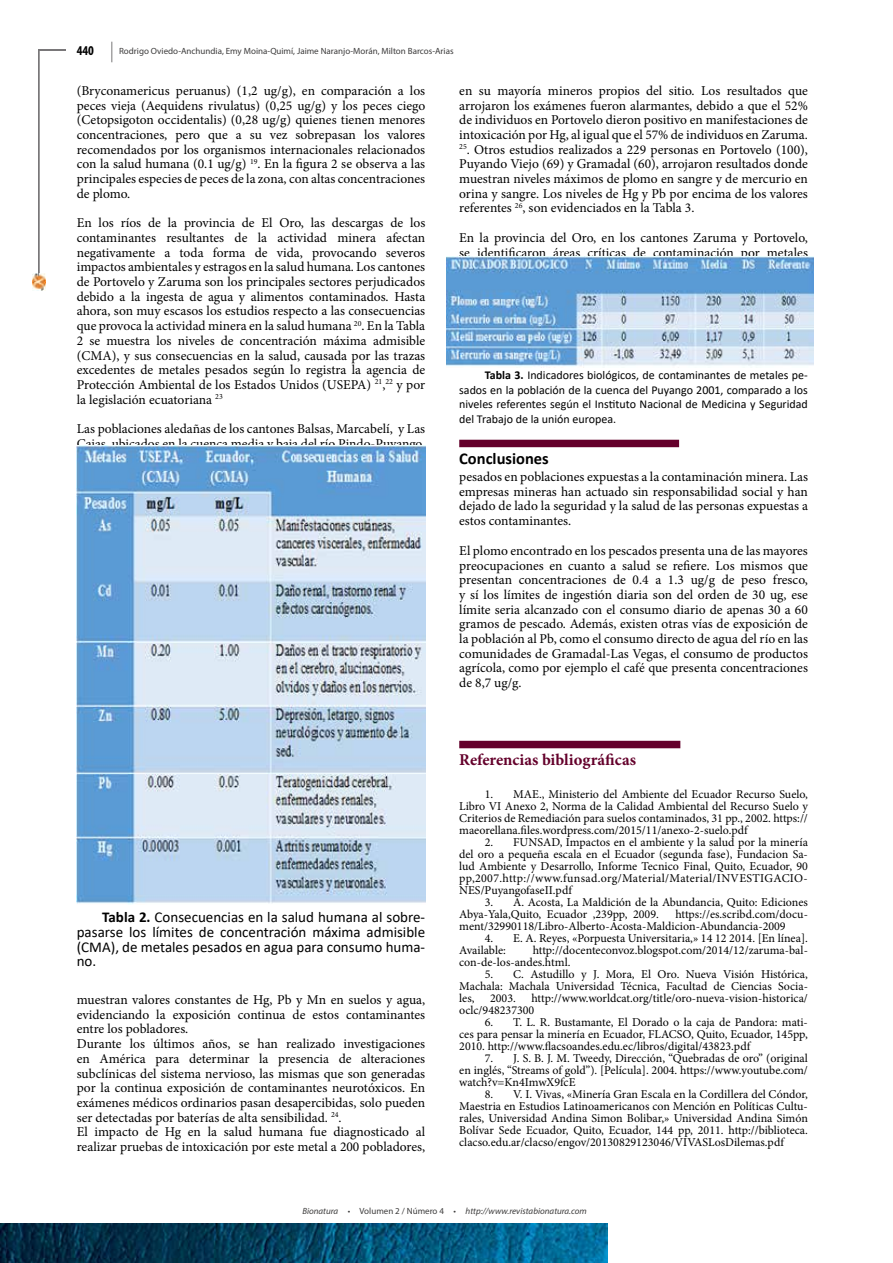
<style>
.page{position:relative;width:893px;height:1263px;background:#fff}
.page>*{position:absolute;margin:0;border:0;box-sizing:border-box;transform-origin:0 0}
.t1{font:700 16.5px "Minion Pro";color:#64002b}
.t2{font:700 16.5px "Calibri";color:#000}
.t3{font:15px/14.7px "Calibri";color:#000;text-align:justify}
.t4{font:13.5px/14.7px "Minion Pro";color:#000;text-align:justify}
.t5{font:700 condensed 13.5px "Myriad Pro";color:#010000}
.t6{font:12px/12px "Minion Pro";color:#000;text-align:justify}
.t7{font:12px/14.7px "Calibri";color:#000;text-align:justify}
.t8{font:9px "Myriad Pro";color:#3d3c3c}
.t9{font:italic 9px "Myriad Pro";color:#3d3c3c}
.s1{font-weight:700}
.s2{font-style:normal}
</style>
<div class="page">
<svg style="left:111px;top:42px;width:1px;height:20px"></svg>
<img style="left:32px;top:274px;width:13px;height:17px">
<hr style="left:38px;top:50px;width:1px;height:226px;background:#797779">
<svg style="left:39px;top:50px;width:27px;height:1px"></svg>
<img style="left:0;top:1223px;width:607px;height:40px">
<img style="left:77px;top:446px;width:348px;height:458px">
<img style="left:446px;top:256px;width:368px;height:111px">
<div style="left:459px;top:440px;width:220px;height:7px;background:#64002b"></div>
<div style="left:459px;top:741px;width:221px;height:7px;background:#64002b"></div>
<p class="t5" style="left:77px;top:42px;width:19px">440</p>
<p class="t8" style="left:119px;top:45px;width:336px">Rodrigo Oviedo-Anchundia, Emy Moina-Quimí, Jaime Naranjo-Morán, Milton Barcos-Arias</p>
<p class="t4" style="left:77px;top:83px;width:350px">(Bryconamericus peruanus) (1,2 ug/g), en comparación a los peces vieja (Aequidens rivulatus) (0,25 ug/g) y los peces ciego (Cetopsigoton occidentalis) (0,28 ug/g) quienes tienen menores concentraciones, pero que a su vez sobrepasan los valores recomendados por los organismos internacionales relacionados con la salud humana (0.1 ug/g) <sup>19</sup>. En la figura 2 se observa a las principales especies de peces de la zona, con altas concentraciones de plomo.</p>
<p class="t4" style="left:77px;top:216px;width:350px">En los ríos de la provincia de El Oro, las descargas de los contaminantes resultantes de la actividad minera afectan negativamente a toda forma de vida, provocando severos impactos ambientales y estragos en la salud humana. Los cantones de Portovelo y Zaruma son los principales sectores perjudicados debido a la ingesta de agua y alimentos contaminados. Hasta ahora, son muy escasos los estudios respecto a las consecuencias que provoca la actividad minera en la salud humana <sup>20</sup>. En la Tabla 2 se muestra los niveles de concentración máxima admisible (CMA), y sus consecuencias en la salud, causada por las trazas excedentes de metales pesados según lo registra la agencia de Protección Ambiental de los Estados Unidos (USEPA) <sup>21</sup>,<sup>22</sup> y por la legislación ecuatoriana <sup>23</sup></p>
<p class="t4" style="left:77px;top:421px;width:350px">Las poblaciones aledañas de los cantones Balsas, Marcabelí, y Las<br>Cajas, ubicados en la cuenca media y baja del río Pindo-Puyango,</p>
<p class="t3" style="left:77px;top:910px;width:350px;text-indent:26px"><span class="s1">Tabla 2.</span> Consecuencias en la salud humana al sobre&shy;pasarse los límites de concentración máxima admisible (CMA), de metales pesados en agua para consumo huma&shy;no.</p>
<p class="t4" style="left:77px;top:992px;width:350px;text-align:left">muestran valores constantes de Hg, Pb y Mn en suelos y agua, evidenciando la exposición continua de estos contaminantes entre los pobladores.<br>Durante los últimos años, se han realizado investigaciones en América para determinar la presencia de alteraciones subclínicas del sistema nervioso, las mismas que son generadas por la continua exposición de contaminantes neurotóxicos. En exámenes médicos ordinarios pasan desapercibidas, solo pueden ser detectadas por baterías de alta sensibilidad. <sup>24</sup>.<br>El impacto de Hg en la salud humana fue diagnosticado al realizar pruebas de intoxicación por este metal a 200 pobladores,</p>
<p class="t4" style="left:459px;top:83px;width:350px">en su mayoría mineros propios del sitio. Los resultados que arrojaron los exámenes fueron alarmantes, debido a que el 52% de individuos en Portovelo dieron positivo en manifestaciones de intoxicación por Hg, al igual que el 57% de individuos en Zaruma.</p>
<p class="t4" style="left:459px;top:142px;width:350px"><sup>25</sup>. Otros estudios realizados a 229 personas en Portovelo (100), Puyando Viejo (69) y Gramadal (60), arrojaron resultados donde muestran niveles máximos de plomo en sangre y de mercurio en orina y sangre. Los niveles de Hg y Pb por encima de los valores referentes <sup>26</sup>, son evidenciados en la Tabla 3.</p>
<p class="t4" style="left:459px;top:230px;width:350px">En la provincia del Oro, en los cantones Zaruma y Portovelo, se identificaron áreas críticas de contaminación por metales</p>
<p class="t7" style="left:459px;top:368px;width:350px;text-indent:26px"><span class="s1">Tabla 3.</span> Indicadores biológicos, de contaminantes de metales pe&shy;sados en la población de la cuenca del Puyango 2001, comparado a los niveles referentes según el Instituto Nacional de Medicina y Seguridad del Trabajo de la unión europea.</p>
<p class="t2" style="left:459px;top:447px;width:91px">Conclusiones</p>
<p class="t4" style="left:459px;top:469px;width:350px">pesados en poblaciones expuestas a la contaminación minera. Las empresas mineras han actuado sin responsabilidad social y han dejado de lado la seguridad y la salud de las personas expuestas a estos contaminantes.</p>
<p class="t4" style="left:459px;top:543px;width:350px">El plomo encontrado en los pescados presenta una de las mayores preocupaciones en cuanto a salud se refiere. Los mismos que presentan concentraciones de 0.4 a 1.3 ug/g de peso fresco, y sí los límites de ingestión diaria son del orden de 30 ug, ese límite seria alcanzado con el consumo diario de apenas 30 a 60 gramos de pescado. Además, existen otras vías de exposición de la población al Pb, como el consumo directo de agua del río en las comunidades de Gramadal-Las Vegas, el consumo de productos agrícola, como por ejemplo el café que presenta concentraciones de 8,7 ug/g.</p>
<p class="t1" style="left:459px;top:748px;width:178px">Referencias bibliográficas</p>
<p class="t6" style="left:459px;top:788px;width:350px;text-indent:26px">1. MAE., Ministerio del Ambiente del Ecuador Recurso Suelo, Libro VI Anexo 2, Norma de la Calidad Ambiental del Recurso Suelo y Criterios de Remediación para suelos contaminados, 31 pp., 2002. https:// maeorellana.files.wordpress.com/2015/11/anexo-2-suelo.pdf</p>
<p class="t6" style="left:459px;top:836px;width:350px;text-indent:26px">2. FUNSAD, Impactos en el ambiente y la salud por la minería del oro a pequeña escala en el Ecuador (segunda fase), Fundacion Sa&shy;lud Ambiente y Desarrollo, Informe Tecnico Final, Quito, Ecuador, 90 pp,2007.http://www.funsad.org/Material/Material/INVESTIGACIO-NES/PuyangofaseII.pdf</p>
<p class="t6" style="left:459px;top:896px;width:350px;text-indent:26px">3. A. Acosta, La Maldición de la Abundancia, Quito: Ediciones<br>Abya-Yala,Quito, Ecuador ,239pp, 2009.</p>
<p class="t6" style="left:459px;top:908px;width:350px;text-indent:216px">https://es.scribd.com/docu&shy;ment/32990118/Libro-Alberto-Acosta-Maldicion-Abundancia-2009</p>
<p class="t6" style="left:459px;top:932px;width:350px;text-indent:26px">4. E. A. Reyes, «Porpuesta Universitaria,» 14 12 2014. [En línea].<br>Available:</p>
<p class="t6" style="left:459px;top:944px;width:350px;text-indent:73px">http://docenteconvoz.blogspot.com/2014/12/zaruma-bal&shy;con-de-los-andes.html.</p>
<p class="t6" style="left:459px;top:968px;width:350px;text-indent:26px">5. C. Astudillo y J. Mora, El Oro. Nueva Visión Histórica, Machala: Machala Universidad Técnica, Facultad de Ciencias Socia&shy;les,</p>
<p class="t6" style="left:459px;top:992px;width:350px;text-indent:72px">http://www.worldcat.org/title/oro-nueva-vision-historica/ oclc/948237300</p>
<p class="t6" style="left:459px;top:1016px;width:350px;text-indent:26px">6. T. L. R. Bustamante, El Dorado o la caja de Pandora: mati&shy;ces para pensar la minería en Ecuador, FLACSO, Quito, Ecuador, 145pp, 2010. http://www.flacsoandes.edu.ec/libros/digital/43823.pdf</p>
<p class="t6" style="left:459px;top:1052px;width:350px;text-indent:26px">7. J. S. B. J. M. Tweedy, Dirección, “Quebradas de oro” (original en inglés, “Streams of gold”). [Película]. 2004. https://www.youtube.com/ watch?v=Kn4ImwX9fcE</p>
<p class="t6" style="left:459px;top:1088px;width:350px;text-indent:26px">8. V. I. Vivas, «Minería Gran Escala en la Cordillera del Cóndor, Maestria en Estudios Latinoamericanos con Mención en Políticas Cultu&shy;rales, Universidad Andina Simon Bolibar,» Universidad Andina Simón Bolívar Sede Ecuador, Quito, Ecuador, 144 pp, 2011. http://biblioteca. clacso.edu.ar/clacso/engov/20130829123046/VIVASLosDilemas.pdf</p>
<p class="t6" style="left:490px;top:992px;width:27px">2003.</p>
<p class="t9" style="left:302px;top:1206px;width:286px">Bionatura <span class="s2">• Volumen 2 / Número 4 •</span> http://www.revistabionatura.com</p>
</div>
